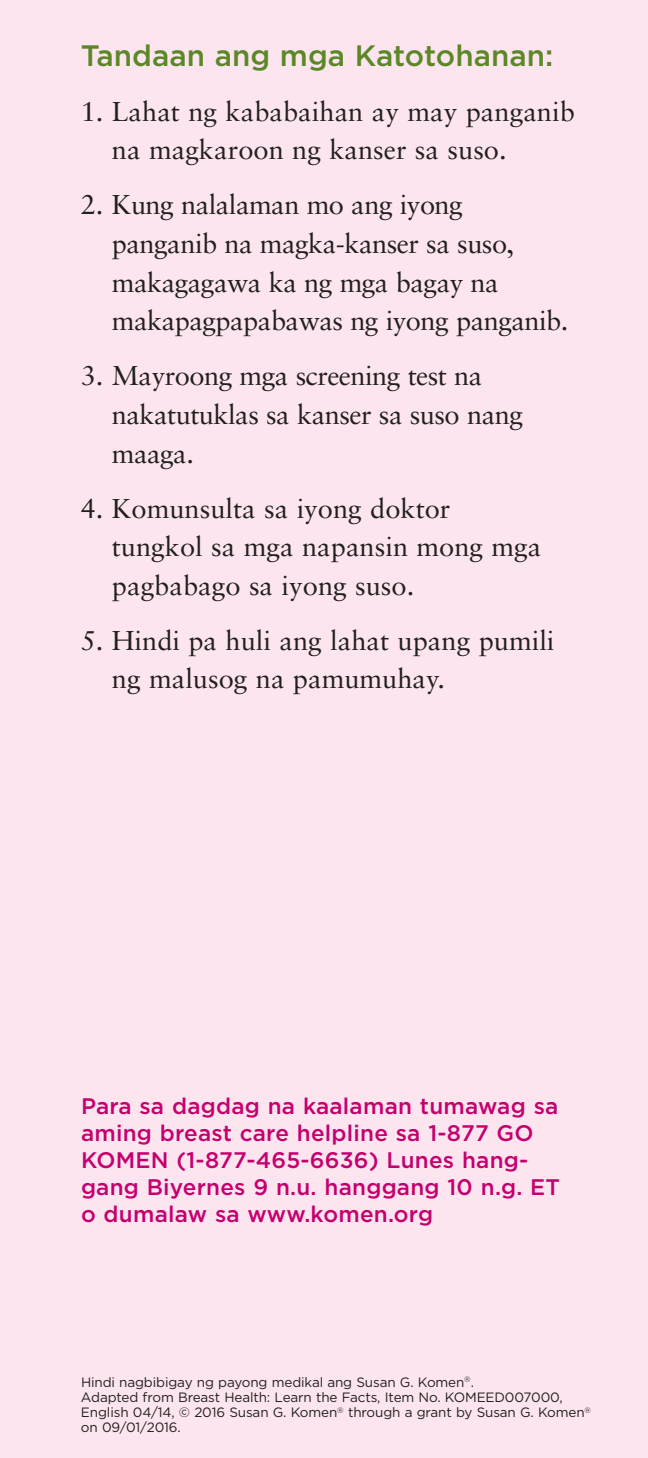
<style>
.page{position:relative;width:648px;height:1458px;background:#fce5ef}
.page>*{position:absolute;margin:0;border:0;box-sizing:border-box;transform-origin:0 0}
.t1{font:500 29.47px "Gotham";color:#5b8727}
.t2{font:27.22px/38.7px "Sabon";color:#221f1f}
.t3{font:27.22px/38.7px "Sabon";letter-spacing:-.02em;color:#221f1f}
.t4{font:500 22.5px/27px "Gotham";letter-spacing:.01em;color:#c5006e}
.t5{font:13.5px/15.3px "Gotham";letter-spacing:-.01em;color:#221f1f}
</style>
<div class="page">
<p class="t1" style="left:81px;top:44px;width:474px">Tandaan ang mga Katotohanan:</p>
<p class="t2" style="left:112px;top:94px;width:464px;text-indent:-31px">1. Lahat ng kababaihan ay may panganib na magkaroon ng kanser sa suso.</p>
<p class="t3" style="left:112px;top:188px;width:458px;text-indent:-31px">2. Kung nalalaman mo ang iyong panganib na magka-kanser sa suso, makagagawa ka ng mga bagay na makapagpapabawas ng iyong panganib.</p>
<p class="t3" style="left:112px;top:359px;width:413px;text-indent:-31px">3. Mayroong mga screening test na nakatutuklas sa kanser sa suso nang maaga.</p>
<p class="t2" style="left:112px;top:491px;width:431px;text-indent:-31px">4. Komunsulta sa iyong doktor tungkol sa mga napansin mong mga pagbabago sa iyong suso.</p>
<p class="t2" style="left:112px;top:623px;width:444px;text-indent:-31px">5. Hindi pa huli ang lahat upang pumili ng malusog na pamumuhay.</p>
<p class="t4" style="left:81px;top:1095px;width:481px">Para sa dagdag na kaalaman tumawag sa aming breast care helpline sa 1-877 GO KOMEN (1-877-465-6636) Lunes hang&shy;gang Biyernes 9 n.u. hanggang 10 n.g. ET o dumalaw sa www.komen.org</p>
<p class="t5" style="left:81px;top:1375px;width:512px">Hindi nagbibigay ng payong medikal ang Susan G. Komen<sup>®</sup>.<br>Adapted from Breast Health: Learn the Facts, Item No. KOMEED007000, English 04/14, © 2016 Susan G. Komen<sup>®</sup> through a grant by Susan G. Komen<sup>® </sup>on 09/01/2016.</p>
</div>
